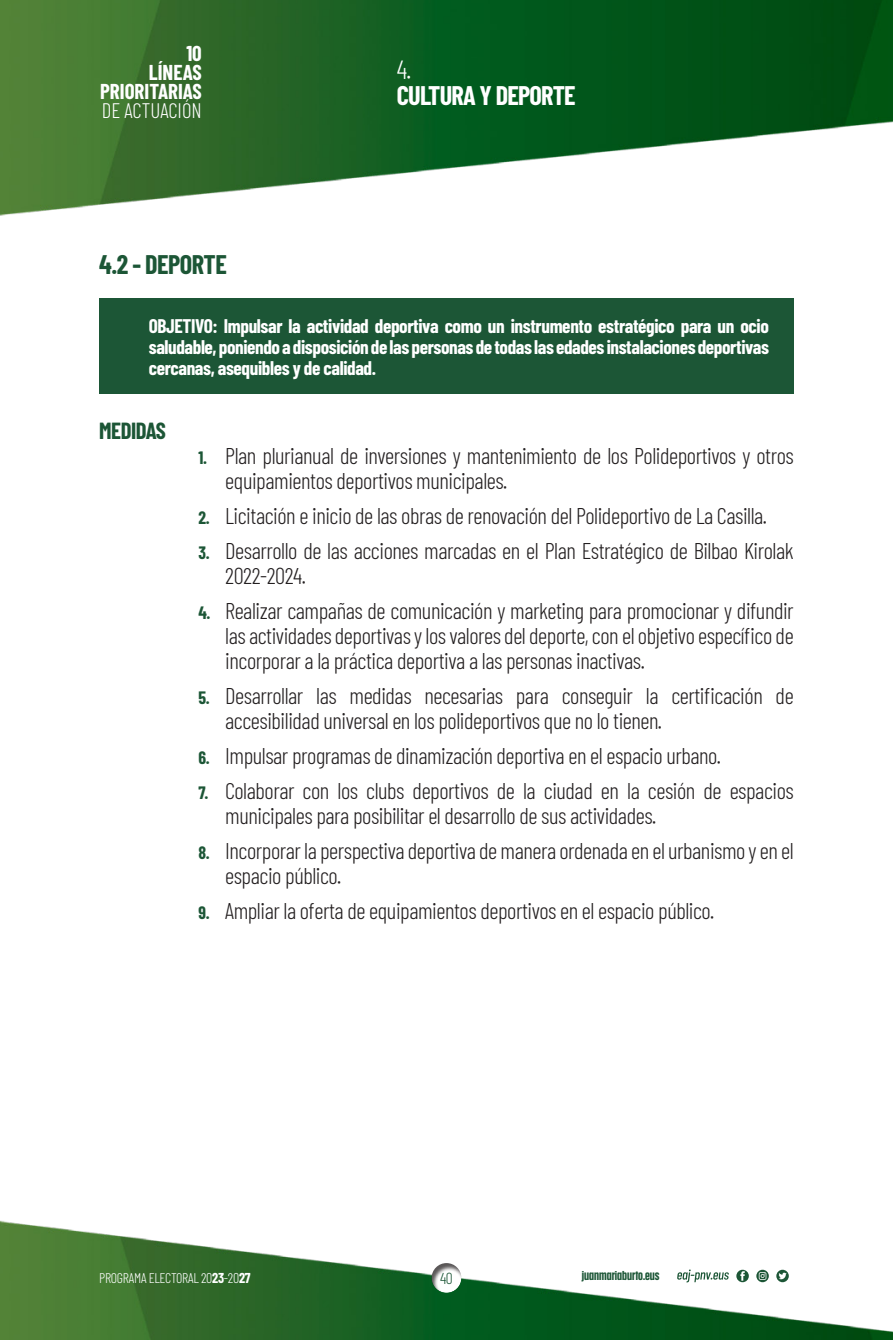
<style>
.page{position:relative;width:893px;height:1340px;background:#fff}
.page>*{position:absolute;margin:0;border:0;box-sizing:border-box;transform-origin:0 0}
.t1{font:700 26.25px "Barlow Condensed";letter-spacing:-.03em;color:#fff}
.Estilo_de_titulo_2_1{font:700 26.25px "Barlow Condensed";letter-spacing:-.02em;color:#1c5636}
.t2{font:300 26.25px "Barlow Condensed";color:#fff}
.comun_-_CON_NUMERO{font:300 22.75px/25px "Barlow Condensed";letter-spacing:-.02em;color:#231f20}
.TIT2{font:700 22.75px "Barlow Condensed";letter-spacing:-.02em;color:#1c5636}
.t3{font:700 21px/19.2px "Barlow Condensed";color:#fff;text-align:right}
.t4{font:300 21px "Barlow Condensed";color:#fff}
.OBJETIVOS{font:700 19.25px/21.2px "Barlow Condensed";letter-spacing:-.02em;color:#fff;text-align:justify}
.t5{font:300 15.75px "Barlow Condensed";color:#1c5636}
.t6{font:300 14px "Barlow Condensed";letter-spacing:-.02em;color:#fff}
.t7{font:700 12.25px "Anguita Sans";color:#1c5636}
.s1{font-weight:700;font-size:17.5px;color:#1c5636}
.s2{font-weight:700}
</style>
<div class="page">
<img style="left:0;top:0;width:893px;height:1339px">
<div style="left:431px;top:1260px;width:33px;height:33px;background:#231f20;opacity:.75"></div>
<svg style="left:736px;top:1269px;width:13px;height:13px"></svg>
<svg style="left:756px;top:1269px;width:13px;height:13px"></svg>
<svg style="left:776px;top:1269px;width:13px;height:13px"></svg>
<svg style="left:677px;top:1269px;width:52px;height:13px"></svg>
<div style="left:99px;top:299px;width:695px;height:95px;background:#1c5636"></div>
<p class="t3" style="left:100px;top:42px;width:103px">10<br>LÍNEAS<br>PRIORITARIAS</p>
<p class="t4" style="left:102px;top:96px;width:101px">DE ACTUACIÓN</p>
<p class="Estilo_de_titulo_2_1" style="left:99px;top:246px;width:129px">4.2 - DEPORTE</p>
<p class="t2" style="left:397px;top:51px;width:16px">4.</p>
<p class="t1" style="left:397px;top:77px;width:180px">CULTURA Y DEPORTE</p>
<p class="OBJETIVOS" style="left:149px;top:314px;width:622px">OBJETIVO: Impulsar la actividad deportiva como un instrumento estratégico para un ocio saludable, poniendo a disposición de las personas de todas las edades instalaciones deportivas cercanas, asequibles y de calidad.</p>
<p class="TIT2" style="left:99px;top:415px;width:68px">MEDIDAS</p>
<p class="comun_-_CON_NUMERO" style="left:225px;top:442px;width:570px;text-indent:-27px"><span class="s1">1.</span> Plan plurianual de inversiones y mantenimiento de los Polideportivos y otros equipamientos deportivos municipales.</p>
<p class="comun_-_CON_NUMERO" style="left:198px;top:502px;width:570px"><span class="s1">2.</span> Licitación e inicio de las obras de renovación del Polideportivo de La Casilla.</p>
<p class="comun_-_CON_NUMERO" style="left:225px;top:537px;width:570px;text-indent:-27px"><span class="s1">3.</span> Desarrollo de las acciones marcadas en el Plan Estratégico de Bilbao Kirolak<br>2022-2024.</p>
<p class="comun_-_CON_NUMERO" style="left:225px;top:597px;width:570px;text-align:justify;text-indent:-27px"><span class="s1">4.</span> Realizar campañas de comunicación y marketing para promocionar y difundir las actividades deportivas y los valores del deporte, con el objetivo específico de incorporar a la práctica deportiva a las personas inactivas.</p>
<p class="comun_-_CON_NUMERO" style="left:225px;top:682px;width:570px;text-indent:-27px"><span class="s1">5.</span> Desarrollar las medidas necesarias para conseguir la certificación de accesibilidad universal en los polideportivos que no lo tienen.</p>
<p class="comun_-_CON_NUMERO" style="left:198px;top:742px;width:524px"><span class="s1">6.</span> Impulsar programas de dinamización deportiva en el espacio urbano.</p>
<p class="comun_-_CON_NUMERO" style="left:225px;top:777px;width:570px;text-indent:-27px"><span class="s1">7.</span> Colaborar con los clubs deportivos de la ciudad en la cesión de espacios municipales para posibilitar el desarrollo de sus actividades.</p>
<p class="comun_-_CON_NUMERO" style="left:225px;top:837px;width:570px;text-indent:-27px"><span class="s1">8.</span> Incorporar la perspectiva deportiva de manera ordenada en el urbanismo y en el espacio público.</p>
<p class="comun_-_CON_NUMERO" style="left:198px;top:897px;width:517px"><span class="s1">9.</span> Ampliar la oferta de equipamientos deportivos en el espacio público.</p>
<p class="t6" style="left:99px;top:1267px;width:153px">PROGRAMA ELECTORAL 20<span class="s2">23</span>-20<span class="s2">27</span></p>
<p class="t5" style="left:440px;top:1267px;width:14px">40</p>
<p class="t7" style="left:582px;top:1268px;width:79px">juanmariaburto.eus</p>
</div>
